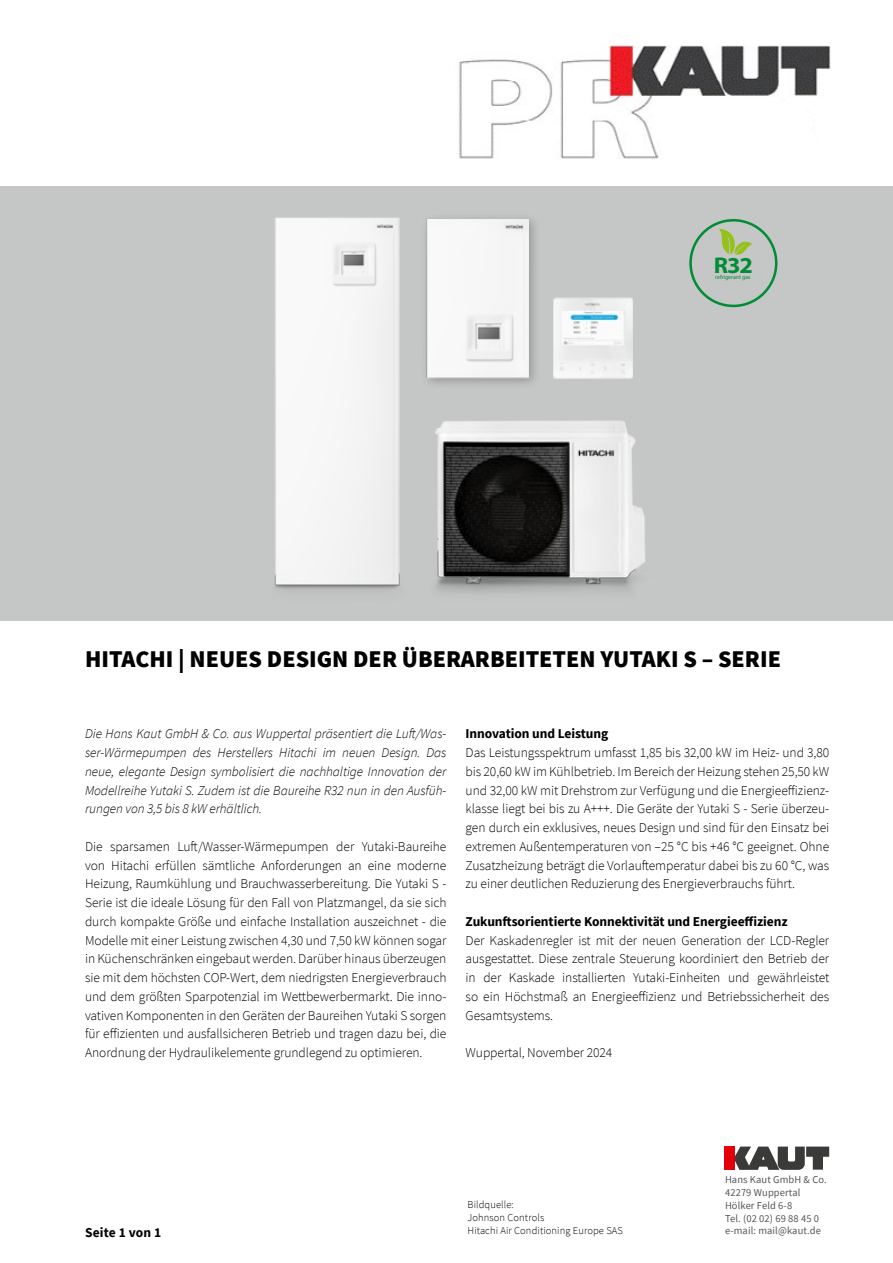
<style>
.page{position:relative;width:893px;height:1263px;background:#fff}
.page>*{position:absolute;margin:0;border:0;box-sizing:border-box;transform-origin:0 0}
.t1{font:900 24px "Source Sans Pro";color:#000}
.t2{font:700 22.8px "Myriad Pro";color:#008d34;scale:1.06 1}
.t3{font:300 13.5px/18.8px "Source Sans Pro";letter-spacing:-.005em;color:#000;text-align:justify}
.t4{font:italic 300 13.5px/18.8px "Source Sans Pro";letter-spacing:-.005em;color:#000;text-align:justify}
.t5{font:700 13.5px "Source Sans Pro";letter-spacing:-.005em;color:#000}
.t6{font:10.5px/12.8px "Source Sans Pro";letter-spacing:.01em;color:#565655}
.t7{font:300 10.5px/12.8px "Source Sans Pro";letter-spacing:.01em;color:#000}
.t8{font:5.85px "Myriad Pro";color:#008d34}
</style>
<div class="page">
<div style="left:725px;top:1146px;width:10px;height:24px;background:#e3000b"></div>
<svg style="left:735px;top:1146px;width:94px;height:24px"></svg>
<img style="left:459px;top:46px;width:371px;height:113px">
<div style="left:0;top:186px;width:893px;height:435px;background:#c5c6c6"></div>
<img style="left:274px;top:217px;width:126px;height:373px">
<div style="left:420px;top:213px;width:121px;height:177px;background:#000;opacity:.25"></div>
<img style="left:420px;top:219px;width:109px;height:171px">
<img style="left:435px;top:420px;width:211px;height:173px">
<svg style="left:689px;top:219px;width:88px;height:88px"></svg>
<img style="left:553px;top:297px;width:80px;height:82px">
<h2 class="t2" style="left:714px;top:250px;width:38px">R32</h2>
<p class="t8" style="left:715px;top:273px;width:37px">refrigerant gas</p>
<h1 class="t1" style="left:85px;top:643px;width:697px">HITACHI | NEUES DESIGN DER ÜBERARBEITETEN YUTAKI S – SERIE</h1>
<p class="t4" style="left:85px;top:724px;width:363px">Die Hans Kaut GmbH &amp; Co. aus Wuppertal präsentiert die Luft/Was&shy;ser-Wärmepumpen des Herstellers Hitachi im neuen Design. Das neue, elegante Design symbolisiert die nachhaltige Innovation der Modellreihe Yutaki S. Zudem ist die Baureihe R32 nun in den Ausfüh&shy;rungen von 3,5 bis 8 kW erhältlich.</p>
<p class="t3" style="left:85px;top:837px;width:363px">Die sparsamen Luft/Wasser-Wärmepumpen der Yutaki-Baureihe von Hitachi erfüllen sämtliche Anforderungen an eine moderne Heizung, Raumkühlung und Brauchwasserbereitung. Die Yutaki S - Serie ist die ideale Lösung für den Fall von Platzmangel, da sie sich durch kompakte Größe und einfache Installation auszeichnet - die Modelle mit einer Leistung zwischen 4,30 und 7,50 kW können sogar in Küchenschränken eingebaut werden. Darüber hinaus überzeugen sie mit dem höchsten COP-Wert, dem niedrigsten Energieverbrauch und dem größten Sparpotenzial im Wettbewerbermarkt. Die inno&shy;vativen Komponenten in den Geräten der Baureihen Yutaki S sorgen für effizienten und ausfallsicheren Betrieb und tragen dazu bei, die Anordnung der Hydraulikelemente grundlegend zu optimieren.</p>
<p class="t5" style="left:466px;top:725px;width:144px">Innovation und Leistung</p>
<p class="t3" style="left:466px;top:743px;width:365px">Das Leistungsspektrum umfasst 1,85 bis 32,00 kW im Heiz- und 3,80 bis 20,60 kW im Kühlbetrieb. Im Bereich der Heizung stehen 25,50 kW und 32,00 kW mit Drehstrom zur Verfügung und die Energieeffizienz&shy;klasse liegt bei bis zu A+++. Die Geräte der Yutaki S - Serie überzeu&shy;gen durch ein exklusives, neues Design und sind für den Einsatz bei extremen Außentemperaturen von –25 °C bis +46 °C geeignet. Ohne Zusatzheizung beträgt die Vorlauftemperatur dabei bis zu 60 °C, was zu einer deutlichen Reduzierung des Energieverbrauchs führt.</p>
<p class="t5" style="left:466px;top:912px;width:323px">Zukunftsorientierte Konnektivität und Energieeffizienz</p>
<p class="t3" style="left:466px;top:931px;width:365px">Der Kaskadenregler ist mit der neuen Generation der LCD-Regler ausgestattet. Diese zentrale Steuerung koordiniert den Betrieb der in der Kaskade installierten Yutaki-Einheiten und gewährleistet so ein Höchstmaß an Energieeffizienz und Betriebssicherheit des Gesamtsystems.</p>
<p class="t3" style="left:466px;top:1043px;width:148px">Wuppertal, November 2024</p>
<p class="t7" style="left:468px;top:1198px;width:78px">Bildquelle:<br>Johnson Controls</p>
<p class="t5" style="left:85px;top:1224px;width:78px">Seite 1 von 1</p>
<p class="t7" style="left:468px;top:1224px;width:157px">Hitachi Air Conditioning Europe SAS</p>
<p class="t6" style="left:725px;top:1173px;width:103px">Hans Kaut GmbH &amp; Co.<br>42279 Wuppertal<br>Hölker Feld 6-8<br>Tel. (02 02) 69 88 45 0 e-mail: mail@kaut.de</p>
</div>
